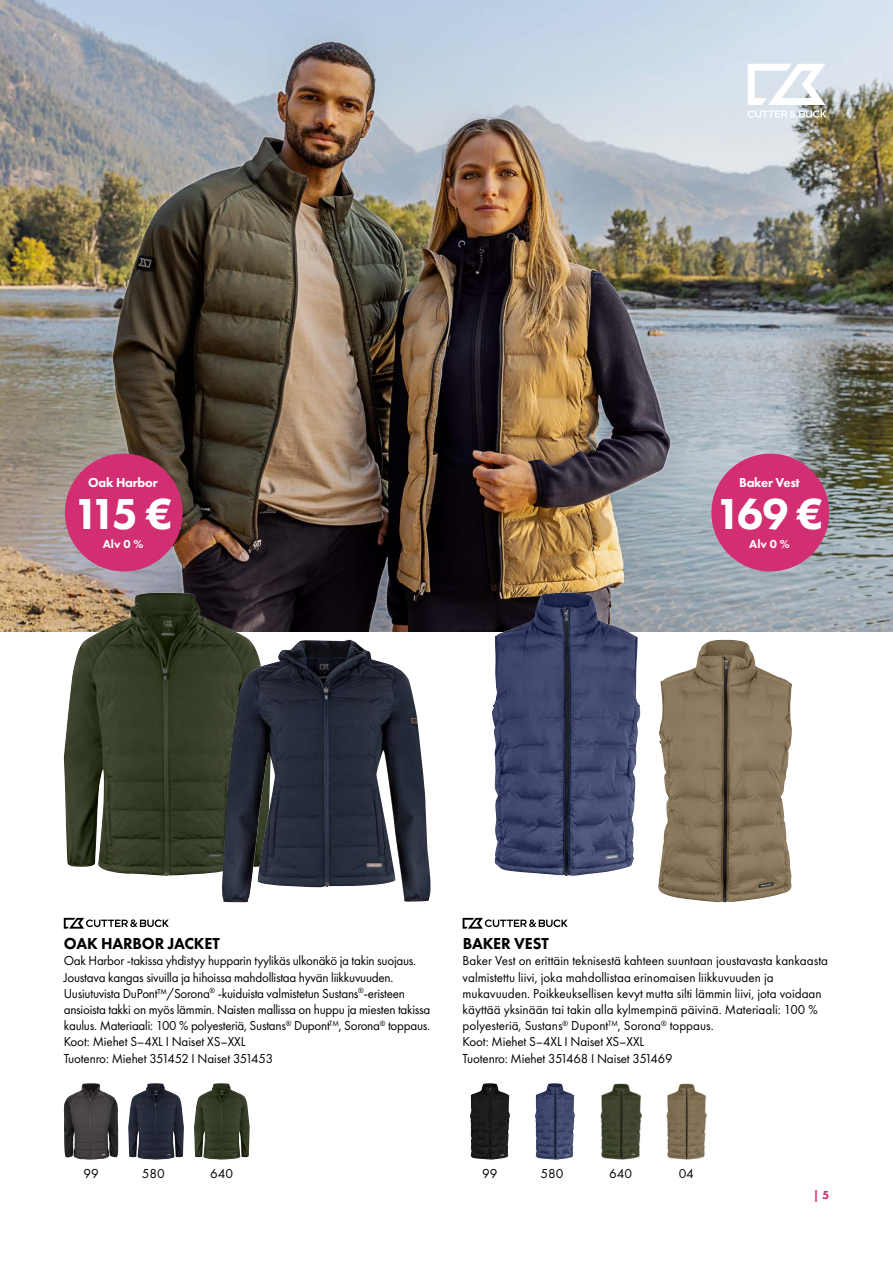
<style>
.page{position:relative;width:893px;height:1263px;background:#fff}
.page>*{position:absolute;margin:0;border:0;box-sizing:border-box;transform-origin:0 0}
.t1{font:800 45px "Futura PT";letter-spacing:-.11em;color:#fff}
.t2{font:800 16.5px "Futura PT";letter-spacing:-.01em;color:#000}
.t3{font:13.5px/16.2px "Futura PT";letter-spacing:-.01em;color:#000}
.t4{font:800 13.5px "Futura PT";letter-spacing:-.02em;color:#fff}
.t5{font:800 12px "Futura PT";color:#fff}
.t6{font:800 12px "Futura PT";color:#d12f72}
</style>
<div class="page">
<img style="left:0;top:0;width:1px;height:631px">
<img style="left:1px;top:0;width:892px;height:631px">
<div style="left:65px;top:454px;width:118px;height:117px;background:#d12f72;border-radius:50%"></div>
<div style="left:711px;top:454px;width:118px;height:117px;background:#d12f72;border-radius:50%"></div>
<svg style="left:64px;top:918px;width:105px;height:11px"></svg>
<svg style="left:463px;top:918px;width:105px;height:11px"></svg>
<img style="left:64px;top:1083px;width:34px;height:77px">
<img style="left:470px;top:1083px;width:40px;height:77px">
<img style="left:128px;top:1083px;width:56px;height:77px">
<img style="left:535px;top:1083px;width:40px;height:77px">
<img style="left:194px;top:1083px;width:56px;height:77px">
<img style="left:600px;top:1083px;width:41px;height:77px">
<img style="left:666px;top:1083px;width:41px;height:77px">
<img style="left:64px;top:593px;width:207px;height:283px">
<img style="left:492px;top:593px;width:149px;height:283px">
<img style="left:220px;top:640px;width:211px;height:262px">
<img style="left:658px;top:640px;width:134px;height:262px">
<svg style="left:747px;top:64px;width:82px;height:54px"></svg>
<p class="t4" style="left:88px;top:474px;width:71px">Oak Harbor</p>
<h1 class="t1" style="left:73px;top:486px;width:101px">115 €</h1>
<p class="t5" style="left:103px;top:536px;width:42px">Alv 0 %</p>
<p class="t4" style="left:739px;top:474px;width:62px">Baker Vest</p>
<h1 class="t1" style="left:716px;top:486px;width:109px">169 €</h1>
<p class="t5" style="left:749px;top:536px;width:42px">Alv 0 %</p>
<p class="t2" style="left:64px;top:933px;width:157px">OAK HARBOR JACKET</p>
<p class="t3" style="left:64px;top:953px;width:368px">Oak Harbor -takissa yhdistyy hupparin tyylikäs ulkonäkö ja takin suojaus.<br>Joustava kangas sivuilla ja hihoissa mahdollistaa hyvän liikkuvuuden.<br>Uusiutuvista DuPont™/Sorona<sup>®</sup> -kuiduista valmistetun Sustans<sup>®</sup>-eristeen ansioista takki on myös lämmin. Naisten mallissa on huppu ja miesten takissa kaulus. Materiaali: 100 % polyesteriä, Sustans<sup>®</sup> Dupont<sup>TM</sup>, Sorona<sup>®</sup> toppaus.<br>Koot: Miehet S–4XL I Naiset XS–XXL<br>Tuotenro: Miehet 351452 I Naiset 351453</p>
<p class="t2" style="left:463px;top:933px;width:87px">BAKER VEST</p>
<p class="t3" style="left:463px;top:953px;width:367px">Baker Vest on erittäin teknisestä kahteen suuntaan joustavasta kankaasta valmistettu liivi, joka mahdollistaa erinomaisen liikkuvuuden ja mukavuuden. Poikkeuksellisen kevyt mutta silti lämmin liivi, jota voidaan käyttää yksinään tai takin alla kylmempinä päivinä. Materiaali: 100 % polyesteriä, Sustans<sup>®</sup> Dupont<sup>TM</sup>, Sorona<sup>®</sup> toppaus.<br>Koot: Miehet S–4XL I Naiset XS–XXL<br>Tuotenro: Miehet 351468 I Naiset 351469</p>
<p class="t3" style="left:83px;top:1165px;width:17px">99</p>
<p class="t3" style="left:142px;top:1165px;width:25px">580</p>
<p class="t3" style="left:210px;top:1165px;width:25px">640</p>
<p class="t3" style="left:482px;top:1165px;width:17px">99</p>
<p class="t3" style="left:541px;top:1165px;width:25px">580</p>
<p class="t3" style="left:609px;top:1165px;width:25px">640</p>
<p class="t3" style="left:679px;top:1165px;width:16px">04</p>
<p class="t6" style="left:813px;top:1187px;width:18px">| 5</p>
</div>
